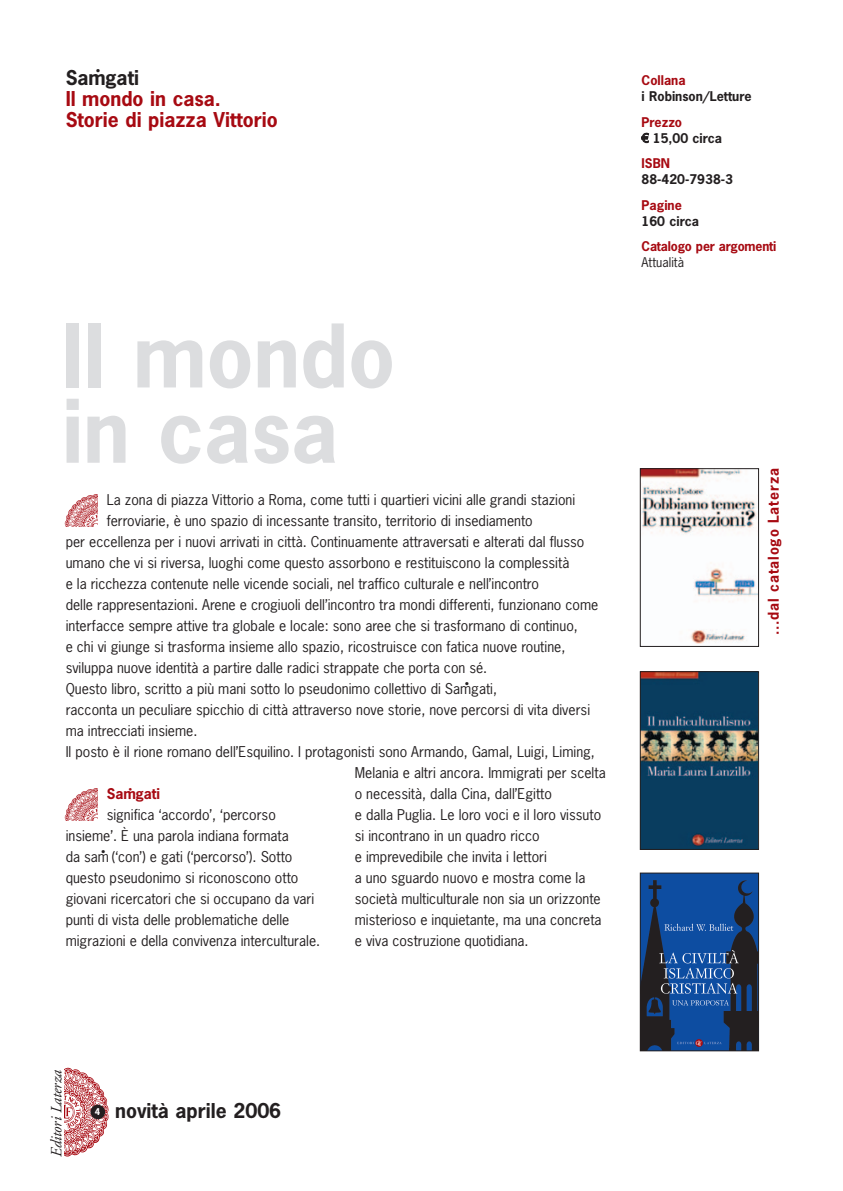
<style>
.page{position:relative;width:843px;height:1191px;background:#fff}
.page>*{position:absolute;margin:0;border:0;box-sizing:border-box;transform-origin:0 0}
.t1{font:700 82.25px/75.2px "News Gothic";color:#dcdddf}
.t2{font:700 19.25px/21px "News Gothic";color:#a70a12}
.t3{font:700 19.25px "News Gothic";color:#231f20}
.t4{font:italic 15.58px "Adobe Garamond";letter-spacing:-.01em;color:#231f20}
.t5{font:14px/21px "News Gothic";color:#231f20}
.t6{font:700 14px "News Gothic";letter-spacing:.06em;color:#a70a12}
.t7{font:700 14px "News Gothic";color:#a70a12}
.t8{font:700 12.6px/15.8px "News Gothic";color:#231f20}
.t9{font:700 12.6px "News Gothic";letter-spacing:-.015em;color:#a70a12}
.t10{font:12.6px "News Gothic";color:#231f20}
.t11{font:8.75px "News Gothic";color:#231f20}
.t12{font:700 8.75px "News Gothic";color:#231f20}
.t13{font:700 7px "News Gothic";color:#a70a12}
.s1{color:#a70a12}
.s2{font-family:"Arial Euro";font-weight:400}
</style>
<div class="page">
<svg style="left:64px;top:468px;width:696px;height:689px"></svg>
<p class="t12" style="left:96px;top:68px;width:5px">•</p>
<h2 class="t2" style="left:66px;top:90px;width:213px">Il mondo in casa.<br>Storie di piazza Vittorio</h2>
<h2 class="t3" style="left:66px;top:70px;width:75px">Samgati</h2>
<h1 class="t1" style="left:62px;top:326px;width:334px">Il mondo in casa</h1>
<p class="t5" style="left:107px;top:490px;width:470px">La zona di piazza Vittorio a Roma, come tutti i quartieri vicini alle grandi stazioni</p>
<p class="t5" style="left:107px;top:511px;width:427px">ferroviarie, è uno spazio di incessante transito, territorio di insediamento</p>
<p class="t5" style="left:66px;top:532px;width:520px">per eccellenza per i nuovi arrivati in città. Continuamente attraversati e alterati dal flusso</p>
<p class="t5" style="left:66px;top:553px;width:505px">umano che vi si riversa, luoghi come questo assorbono e restituiscono la complessità</p>
<p class="t5" style="left:66px;top:574px;width:474px">e la ricchezza contenute nelle vicende sociali, nel traffico culturale e nell’incontro</p>
<p class="t5" style="left:66px;top:595px;width:534px">delle rappresentazioni. Arene e crogiuoli dell’incontro tra mondi differenti, funzionano come</p>
<p class="t5" style="left:66px;top:616px;width:513px">interfacce sempre attive tra globale e locale: sono aree che si trasformano di continuo,</p>
<p class="t5" style="left:66px;top:637px;width:501px">e chi vi giunge si trasforma insieme allo spazio, ricostruisce con fatica nuove routine,</p>
<p class="t5" style="left:66px;top:658px;width:423px">sviluppa nuove identità a partire dalle radici strappate che porta con sé.</p>
<p class="t5" style="left:66px;top:679px;width:433px">Questo libro, scritto a più mani sotto lo pseudonimo collettivo di Samgati,</p>
<p class="t11" style="left:465px;top:680px;width:6px">•</p>
<p class="t5" style="left:66px;top:700px;width:526px">racconta un peculiare spicchio di città attraverso nove storie, nove percorsi di vita diversi</p>
<p class="t5" style="left:66px;top:721px;width:133px">ma intrecciati insieme.</p>
<p class="t5" style="left:66px;top:742px;width:530px">Il posto è il rione romano dell’Esquilino. I protagonisti sono Armando, Gamal, Luigi, Liming,</p>
<p class="t5" style="left:355px;top:763px;width:252px">Melania e altri ancora. Immigrati per scelta</p>
<p class="t5" style="left:355px;top:784px;width:199px">o necessità, dalla Cina, dall’Egitto</p>
<p class="t5" style="left:355px;top:805px;width:248px">e dalla Puglia. Le loro voci e il loro vissuto</p>
<p class="t5" style="left:355px;top:826px;width:186px">si incontrano in un quadro ricco</p>
<p class="t5" style="left:355px;top:847px;width:193px">e imprevedibile che invita i lettori</p>
<p class="t5" style="left:355px;top:868px;width:232px">a uno sguardo nuovo e mostra come la</p>
<p class="t5" style="left:355px;top:889px;width:247px">società multiculturale non sia un orizzonte</p>
<p class="t5" style="left:355px;top:910px;width:248px">misterioso e inquietante, ma una concreta</p>
<p class="t5" style="left:355px;top:931px;width:175px">e viva costruzione quotidiana.</p>
<p class="t7" style="left:107px;top:788px;width:55px">Samgati</p>
<p class="t13" style="left:129px;top:786px;width:5px">•</p>
<p class="t5" style="left:66px;top:805px;width:228px;text-indent:41px">significa ‘accordo’, ‘percorso insieme’. È una parola indiana formata da sam (‘con’) e gati (‘percorso’). Sotto</p>
<p class="t11" style="left:101px;top:848px;width:6px">•</p>
<p class="t5" style="left:66px;top:868px;width:256px">questo pseudonimo si riconoscono otto giovani ricercatori che si occupano da vari punti di vista delle problematiche delle migrazioni e della convivenza interculturale.</p>
<p class="t9" style="left:641px;top:76px;width:45px">Collana</p>
<p class="t8" style="left:641px;top:90px;width:111px">i Robinson/Letture</p>
<p class="t8" style="left:641px;top:115px;width:82px"><span class="s1">Prezzo<br></span><span class="s2">@</span> 15,00 circa</p>
<p class="t9" style="left:641px;top:159px;width:30px">ISBN</p>
<p class="t8" style="left:641px;top:172px;width:93px">88-420-7938-3</p>
<p class="t9" style="left:641px;top:200px;width:42px">Pagine</p>
<p class="t8" style="left:641px;top:214px;width:59px">160 circa</p>
<p class="t9" style="left:641px;top:241px;width:136px">Catalogo per argomenti</p>
<p class="t10" style="left:641px;top:257px;width:44px">Attualità</p>
<p class="t6" style="left:767px;top:635px;width:168px;rotate:-90deg">...dal catalogo Laterza</p>
<p class="t4" style="left:50px;top:1157px;width:89px;rotate:-90deg">Editori Laterza</p>
<h2 class="t3" style="left:95px;top:1102px;width:188px"><sup>4</sup> novità aprile 2006</h2>
</div>
